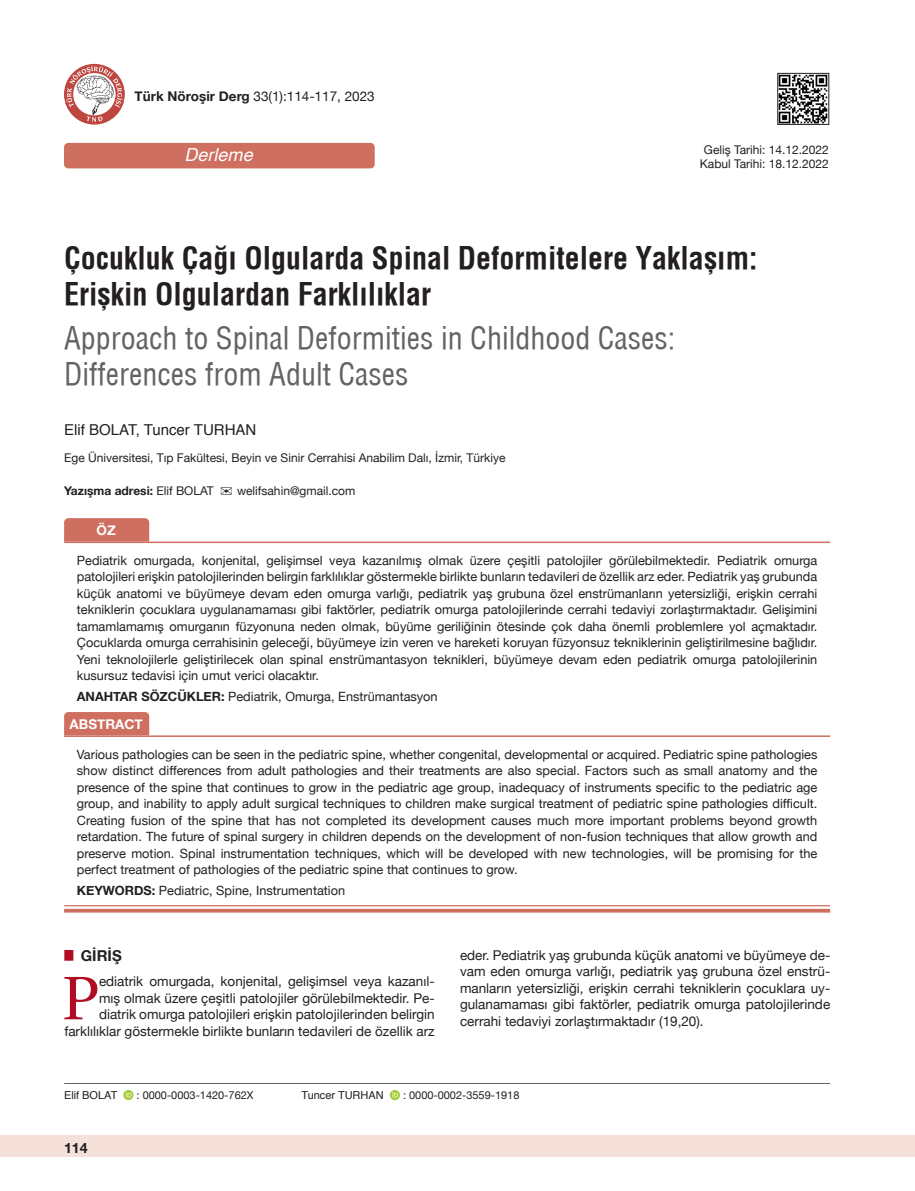
<style>
.page{position:relative;width:915px;height:1191px;background:#fff}
.page>*{position:absolute;margin:0;border:0;box-sizing:border-box;transform-origin:0 0}
.t1{font:61.2px "Utopia";color:#b00c22}
.t2{font:700 30px/36px "Helvetica Condens";color:#231f20}
.t3{font:30px/36px "Helvetica Condensed";color:#636366}
.t4{font:italic 18px "Helvetica";color:#fff}
.t5{font:15px "Helvetica";color:#231f20}
.t6{font:700 15px "Helvetica Neue";color:#231f20}
.t7{font:700 14.25px "Helvetica Neue";color:#231f20}
.t8{font:13.5px/16.5px "Helvetica Neue";color:#231f20;text-align:right}
.t9{font:700 13.5px "Helvetica Neue";color:#fff}
.t10{font:12.75px/16.5px "Helvetica Neue";color:#231f20;text-align:justify}
.t11{font:12px "Helvetica Neue";color:#231f20}
.t12{font:700 12px "Helvetica Neue";color:#231f20}
.t13{font:10.95px "Helvetica Neue";color:#231f20}
.t14{font:10.95px "Helvetica";color:#231f20}
.s1{font-weight:700}
.s2{font-weight:400}
</style>
<div class="page">
<div style="left:0;top:1135px;width:914px;height:22px;background:#f6e1da"></div>
<hr style="left:64px;top:1083px;width:765px;height:1px;background:#636366">
<svg style="left:123px;top:1090px;width:10px;height:10px"></svg>
<svg style="left:126px;top:1091px;width:5px;height:6px"></svg>
<svg style="left:389px;top:1090px;width:11px;height:10px"></svg>
<svg style="left:392px;top:1091px;width:6px;height:6px"></svg>
<img style="left:779px;top:75px;width:47px;height:48px">
<div style="left:777px;top:73px;width:51px;height:52px;border:1px solid #231f20"></div>
<div style="left:64px;top:143px;width:310px;height:25px;background:#ce6f60;border-radius:4px"></div>
<svg style="left:64px;top:64px;width:61px;height:61px"></svg>
<svg style="left:66px;top:66px;width:57px;height:56px"></svg>
<div style="left:64px;top:712px;width:85px;height:23px;background:#ce6f60"></div>
<svg style="left:64px;top:906px;width:765px;height:3px"></svg>
<hr style="left:64px;top:735px;width:765px;height:2px;background:#ce6f60">
<hr style="left:64px;top:905px;width:765px;height:1px;background:#ce6f60">
<hr style="left:64px;top:909px;width:765px;height:3px;background:#ce6f60">
<div style="left:64px;top:518px;width:85px;height:23px;background:#ce6f60"></div>
<hr style="left:64px;top:541px;width:765px;height:2px;background:#ce6f60">
<p class="t8" style="left:134px;top:89px;width:241px"><span class="s1">Türk Nöroşir Derg</span> 33(1):114-117, 2023</p>
<p class="t4" style="left:184px;top:140px;width:70px">Derleme</p>
<p class="t11" style="left:703px;top:141px;width:126px">Geliş Tarihi: 14.12.2022</p>
<p class="t11" style="left:699px;top:155px;width:130px">Kabul Tarihi: 18.12.2022</p>
<p class="t2" style="left:64px;top:240px;width:694px">Çocukluk Çağı Olgularda Spinal Deformitelere Yaklaşım:<br>Erişkin Olgulardan Farklılıklar</p>
<p class="t3" style="left:64px;top:320px;width:612px">Approach to Spinal Deformities in Childhood Cases:<br>Differences from Adult Cases</p>
<p class="t5" style="left:64px;top:418px;width:194px">Elif BOLAT, Tuncer TURHAN</p>
<p class="t11" style="left:64px;top:449px;width:442px">Ege Üniversitesi, Tıp Fakültesi, Beyin ve Sinir Cerrahisi Anabilim Dalı, İzmir, Türkiye</p>
<p class="t12" style="left:64px;top:481px;width:151px">Yazışma adresi: <span class="s2">Elif BOLAT</span></p>
<p class="t11" style="left:237px;top:482px;width:120px">welifsahin@gmail.com</p>
<p class="t9" style="left:96px;top:519px;width:21px">ÖZ</p>
<p class="t10" style="left:77px;top:552px;width:741px">Pediatrik omurgada, konjenital, gelişimsel veya kazanılmış olmak üzere çeşitli patolojiler görülebilmektedir. Pediatrik omurga patolojileri erişkin patolojilerinden belirgin farklılıklar göstermekle birlikte bunların tedavileri de özellik arz eder. Pediatrik yaş grubunda küçük anatomi ve büyümeye devam eden omurga varlığı, pediatrik yaş grubuna özel enstrümanların yetersizliği, erişkin cerrahi tekniklerin çocuklara uygulanamaması gibi faktörler, pediatrik omurga patolojilerinde cerrahi tedaviyi zorlaştırmaktadır. Gelişimini tamamlamamış omurganın füzyonuna neden olmak, büyüme geriliğinin ötesinde çok daha önemli problemlere yol açmaktadır.<br>Çocuklarda omurga cerrahisinin geleceği, büyümeye izin veren ve hareketi koruyan füzyonsuz tekniklerinin geliştirilmesine bağlıdır.<br>Yeni teknolojilerle geliştirilecek olan spinal enstrümantasyon teknikleri, büyümeye devam eden pediatrik omurga patolojilerinin kusursuz tedavisi için umut verici olacaktır.</p>
<p class="t10" style="left:77px;top:689px;width:362px"><span class="s1">ANAHTAR SÖZCÜKLER:</span> Pediatrik, Omurga, Enstrümantasyon</p>
<p class="t9" style="left:70px;top:713px;width:75px">ABSTRACT</p>
<p class="t10" style="left:77px;top:747px;width:741px">Various pathologies can be seen in the pediatric spine, whether congenital, developmental or acquired. Pediatric spine pathologies show distinct differences from adult pathologies and their treatments are also special. Factors such as small anatomy and the presence of the spine that continues to grow in the pediatric age group, inadequacy of instruments specific to the pediatric age group, and inability to apply adult surgical techniques to children make surgical treatment of pediatric spine pathologies difficult.<br>Creating fusion of the spine that has not completed its development causes much more important problems beyond growth retardation. The future of spinal surgery in children depends on the development of non-fusion techniques that allow growth and preserve motion. Spinal instrumentation techniques, which will be developed with new technologies, will be promising for the perfect treatment of pathologies of the pediatric spine that continues to grow.</p>
<p class="t10" style="left:77px;top:883px;width:270px"><span class="s1">KEYWORDS:</span> Pediatric, Spine, Instrumentation</p>
<p class="t6" style="left:64px;top:944px;width:59px"><sup>█</sup> GIRIŞ</p>
<p class="t1" style="left:62px;top:963px;width:38px">P</p>
<p class="t8" style="left:64px;top:974px;width:371px">ediatrik omurgada, konjenital, gelişimsel veya kazanıl-<br>mış olmak üzere çeşitli patolojiler görülebilmektedir. Pe&shy;diatrik omurga patolojileri erişkin patolojilerinden belirgin farklılıklar göstermekle birlikte bunların tedavileri de özellik arz</p>
<p class="t8" style="left:460px;top:947px;width:371px;text-align:justify">eder. Pediatrik yaş grubunda küçük anatomi ve büyümeye de&shy;vam eden omurga varlığı, pediatrik yaş grubuna özel enstrü&shy;manların yetersizliği, erişkin cerrahi tekniklerin çocuklara uy&shy;gulanamaması gibi faktörler, pediatrik omurga patolojilerinde cerrahi tedaviyi zorlaştırmaktadır (19,20).</p>
<p class="t14" style="left:64px;top:1087px;width:55px">Elif BOLAT</p>
<p class="t13" style="left:136px;top:1087px;width:118px">: 0000-0003-1420-762X</p>
<p class="t14" style="left:301px;top:1087px;width:84px">Tuncer TURHAN</p>
<p class="t13" style="left:403px;top:1087px;width:118px">: 0000-0002-3559-1918</p>
<p class="t7" style="left:64px;top:1137px;width:25px">114</p>
</div>
